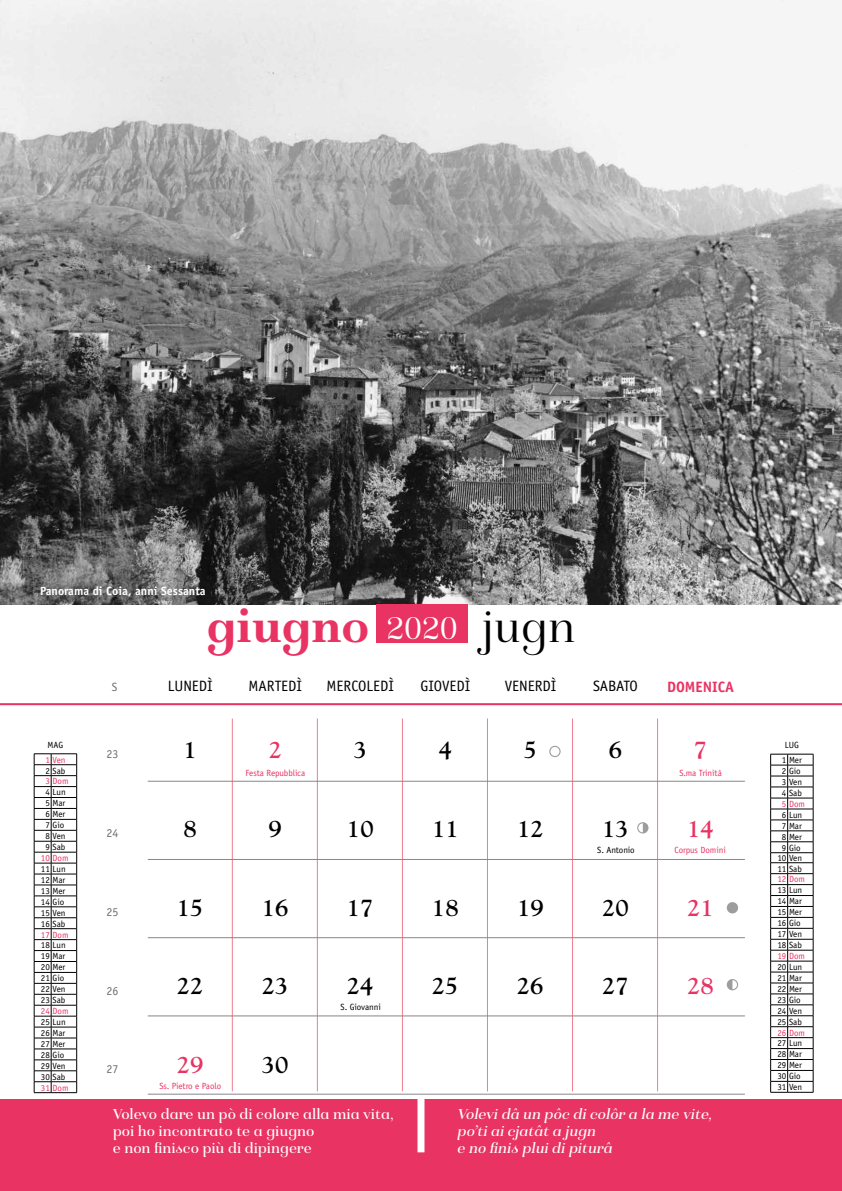
<style>
.page{position:relative;width:842px;height:1191px;background:#fff}
.page>*{position:absolute;margin:0;border:0;box-sizing:border-box;transform-origin:0 0}
.t1{font:900 47.2px "Isabel";color:#e83363}
.t2{font:700 24px "Goudy Std";color:#000}
.t3{font:700 24px "Goudy Std";color:#e83363}
.t4{font:15px/17px "Isabel";color:#fff}
.t5{font:italic 15px/17px "Isabel";color:#fff}
.t6{font:15px "Officina Sans";color:#000}
.t7{font:700 15px "Officina Sans";color:#e83363}
.t8{font:700 12px "Officina Sans";color:#fff}
.t9{font:12px "Officina Sans";color:#706f6f}
.t10{font:9px/10.9px "Officina Sans";color:#000}
.t11{font:9px "Officina Sans";letter-spacing:-.01em;color:#e83363}
.s1{font-weight:300;font-size:33px;color:#fff}
.s2{font-weight:300;color:#000}
</style>
<div class="page">
<img style="left:0;top:0;width:842px;height:604px">
<svg style="left:34px;top:753px;width:44px;height:340px"></svg>
<svg style="left:770px;top:754px;width:44px;height:339px"></svg>
<div style="left:0;top:1099px;width:842px;height:92px;background:#e83363"></div>
<div style="left:417px;top:1091px;width:7px;height:61px;background:#fff"></div>
<hr style="left:0;top:703px;width:842px;height:2px;background:#e83363">
<div style="left:376px;top:604px;width:92px;height:38px;background:#e83363"></div>
<svg style="left:727px;top:979px;width:11px;height:11px"></svg>
<svg style="left:637px;top:822px;width:11px;height:11px"></svg>
<svg style="left:549px;top:746px;width:12px;height:11px"></svg>
<div style="left:727px;top:902px;width:11px;height:11px;background:#9d9d9c;border-radius:50%"></div>
<hr style="left:232px;top:718px;width:1px;height:373px;background:#ef7e8f">
<hr style="left:317px;top:718px;width:1px;height:373px;background:#ef7e8f">
<hr style="left:402px;top:718px;width:1px;height:373px;background:#ef7e8f">
<hr style="left:487px;top:718px;width:1px;height:373px;background:#ef7e8f">
<hr style="left:572px;top:718px;width:1px;height:373px;background:#ef7e8f">
<hr style="left:657px;top:718px;width:1px;height:373px;background:#ef7e8f">
<hr style="left:148px;top:781px;width:597px;height:1px;background:#878787">
<hr style="left:148px;top:859px;width:597px;height:1px;background:#878787">
<hr style="left:148px;top:937px;width:597px;height:1px;background:#878787">
<hr style="left:148px;top:1015px;width:597px;height:1px;background:#878787">
<hr style="left:148px;top:1094px;width:597px;height:1px;background:#878787">
<h3 class="t8" style="left:40px;top:584px;width:167px">Panorama di Coia, anni Sessanta</h3>
<p class="t10" style="left:48px;top:739px;width:17px">MAG</p>
<p class="t11" style="left:45px;top:754px;width:22px">1 Ven</p>
<p class="t10" style="left:45px;top:765px;width:22px">2 Sab</p>
<p class="t11" style="left:45px;top:776px;width:25px">3 Dom</p>
<p class="t10" style="left:45px;top:787px;width:22px">4 Lun<br>5 Mar<br>6 Mer<br>7 Gio<br>8 Ven<br>9 Sab</p>
<p class="t11" style="left:41px;top:852px;width:29px">10 Dom</p>
<p class="t10" style="left:41px;top:863px;width:26px">11 Lun<br>12 Mar<br>13 Mer<br>14 Gio<br>15 Ven<br>16 Sab</p>
<p class="t11" style="left:41px;top:929px;width:29px">17 Dom</p>
<p class="t10" style="left:41px;top:940px;width:26px">18 Lun<br>19 Mar<br>20 Mer<br>21 Gio<br>22 Ven<br>23 Sab</p>
<p class="t11" style="left:41px;top:1005px;width:29px">24 Dom</p>
<p class="t10" style="left:41px;top:1016px;width:26px">25 Lun<br>26 Mar<br>27 Mer<br>28 Gio<br>29 Ven<br>30 Sab</p>
<p class="t11" style="left:41px;top:1082px;width:29px">31 Dom</p>
<h3 class="t9" style="left:112px;top:680px;width:7px">S</h3>
<h3 class="t9" style="left:107px;top:747px;width:13px">23</h3>
<h3 class="t9" style="left:107px;top:826px;width:13px">24</h3>
<h3 class="t9" style="left:107px;top:904px;width:13px">25</h3>
<h3 class="t9" style="left:107px;top:983px;width:13px">26</h3>
<h1 class="t1" style="left:207px;top:598px;width:370px">giugno <span class="s1">2020</span> <span class="s2">jugn</span></h1>
<h3 class="t6" style="left:168px;top:677px;width:46px">LUNEDì</h3>
<h3 class="t6" style="left:249px;top:677px;width:55px">MARtedì</h3>
<h3 class="t6" style="left:327px;top:677px;width:69px">MERcoledì</h3>
<h3 class="t6" style="left:420px;top:677px;width:52px">GIOvedì</h3>
<h3 class="t6" style="left:505px;top:677px;width:53px">VENerdì</h3>
<h3 class="t6" style="left:593px;top:677px;width:46px">SAbato</h3>
<h3 class="t7" style="left:667px;top:677px;width:68px">DOMenica</h3>
<h2 class="t2" style="left:184px;top:735px;width:15px">1</h2>
<h2 class="t3" style="left:269px;top:735px;width:15px">2</h2>
<h2 class="t2" style="left:354px;top:735px;width:15px">3</h2>
<h2 class="t2" style="left:439px;top:735px;width:15px">4</h2>
<h2 class="t2" style="left:524px;top:735px;width:15px">5</h2>
<h2 class="t2" style="left:609px;top:735px;width:15px">6</h2>
<h2 class="t3" style="left:694px;top:735px;width:15px">7</h2>
<p class="t11" style="left:245px;top:767px;width:61px">Festa Repubblica</p>
<p class="t11" style="left:679px;top:767px;width:44px">S.ma Trinità</p>
<h2 class="t2" style="left:184px;top:814px;width:15px">8</h2>
<h2 class="t2" style="left:269px;top:814px;width:15px">9</h2>
<h2 class="t2" style="left:347px;top:814px;width:28px">10</h2>
<h2 class="t2" style="left:432px;top:814px;width:28px">11</h2>
<h2 class="t2" style="left:517px;top:814px;width:28px">12</h2>
<h2 class="t2" style="left:602px;top:814px;width:28px">13</h2>
<h2 class="t3" style="left:687px;top:814px;width:28px">14</h2>
<p class="t10" style="left:597px;top:844px;width:39px">S. Antonio</p>
<p class="t11" style="left:675px;top:845px;width:53px">Corpus Domini</p>
<h2 class="t2" style="left:177px;top:893px;width:28px">15</h2>
<h2 class="t2" style="left:262px;top:893px;width:28px">16</h2>
<h2 class="t2" style="left:347px;top:893px;width:28px">17</h2>
<h2 class="t2" style="left:432px;top:893px;width:28px">18</h2>
<h2 class="t2" style="left:517px;top:893px;width:28px">19</h2>
<h2 class="t2" style="left:602px;top:893px;width:28px">20</h2>
<h2 class="t3" style="left:687px;top:893px;width:28px">21</h2>
<h2 class="t2" style="left:177px;top:971px;width:28px">22</h2>
<h2 class="t2" style="left:262px;top:971px;width:28px">23</h2>
<h2 class="t2" style="left:347px;top:971px;width:28px">24</h2>
<h2 class="t2" style="left:432px;top:971px;width:28px">25</h2>
<h2 class="t2" style="left:517px;top:971px;width:28px">26</h2>
<h2 class="t2" style="left:602px;top:971px;width:28px">27</h2>
<h2 class="t3" style="left:687px;top:971px;width:28px">28</h2>
<p class="t10" style="left:341px;top:1001px;width:42px">S. Giovanni</p>
<h2 class="t3" style="left:177px;top:1050px;width:28px">29</h2>
<h2 class="t2" style="left:262px;top:1050px;width:28px">30</h2>
<h3 class="t9" style="left:107px;top:1062px;width:13px">27</h3>
<h3 class="t4" style="left:113px;top:1105px;width:282px">Volevo dare un pò di colore alla mia vita, poi ho incontrato te a giugno<br>e non finisco più di dipingere</h3>
<h3 class="t5" style="left:457px;top:1105px;width:259px">Volevidâ un pôc dicolôr a la me vite, po’tiaicj atâta jugn<br>e no finis pluidipiturâ</h3>
<p class="t11" style="left:159px;top:1080px;width:63px">Ss. Pietro e Paolo</p>
<p class="t10" style="left:782px;top:738px;width:22px;line-height:14.5px;text-align:center">LUG<br>1 Mer</p>
<p class="t10" style="left:782px;top:765px;width:22px">2 Gio<br>3 Ven<br>4 Sab</p>
<p class="t11" style="left:782px;top:798px;width:25px">5 Dom</p>
<p class="t10" style="left:777px;top:809px;width:26px;text-align:center">6 Lun<br>7 Mar<br>8 Mer<br>9 Gio<br>10 Ven<br>11 Sab</p>
<p class="t11" style="left:777px;top:874px;width:29px">12 Dom</p>
<p class="t10" style="left:777px;top:885px;width:26px">13 Lun<br>14 Mar<br>15 Mer<br>16 Gio<br>17 Ven<br>18 Sab</p>
<p class="t11" style="left:777px;top:950px;width:29px">19 Dom</p>
<p class="t10" style="left:777px;top:961px;width:26px">20 Lun<br>21 Mar<br>22 Mer<br>23 Gio<br>24 Ven<br>25 Sab</p>
<p class="t11" style="left:777px;top:1027px;width:29px">26 Dom</p>
<p class="t10" style="left:777px;top:1038px;width:26px">27 Lun<br>28 Mar<br>29 Mer<br>30 Gio<br>31 Ven</p>
</div>
